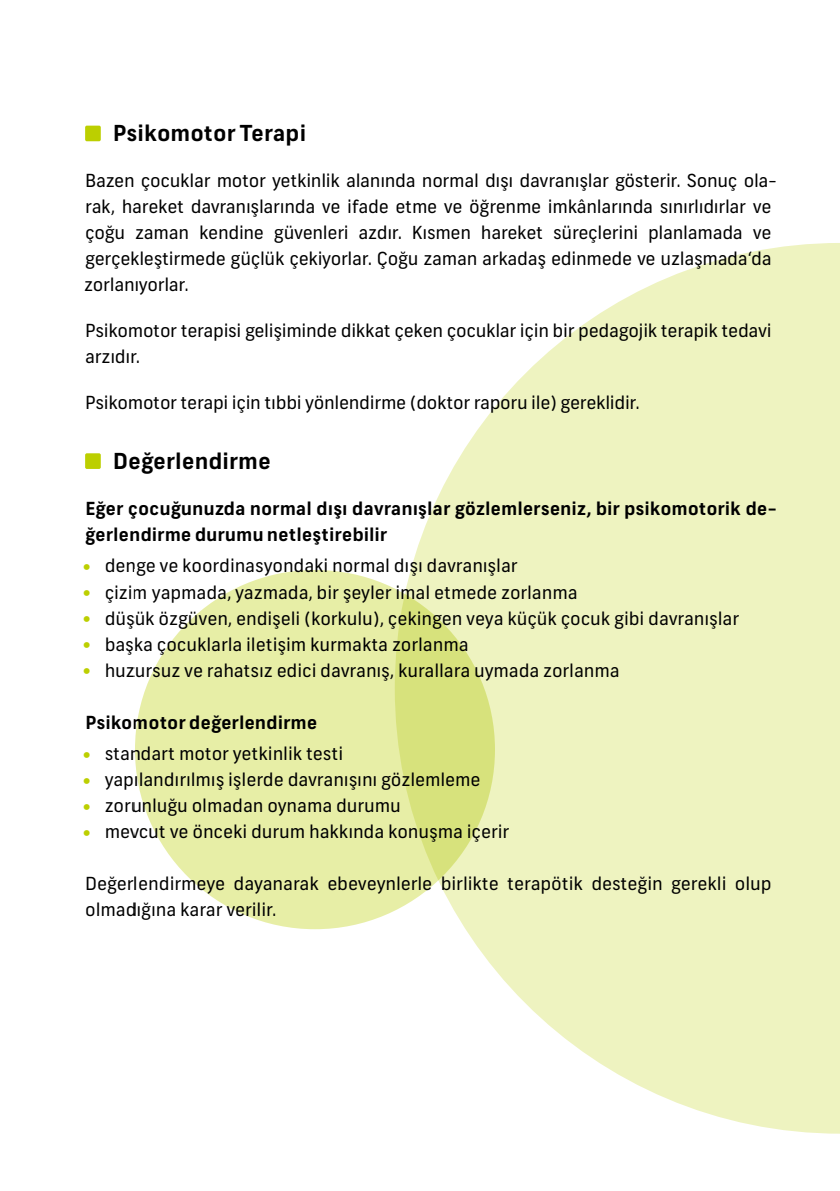
<style>
.page{position:relative;width:840px;height:1191px;background:#fff}
.page>*{position:absolute;margin:0;border:0;box-sizing:border-box;transform-origin:0 0}
.t1{font:700 22px "Frank";letter-spacing:.03em;color:#000}
.t2{font:18px/26px "Frank";letter-spacing:.02em;color:#000}
.t3{font:700 18px/26px "Frank";letter-spacing:.03em;color:#000}
.s1{font-size:22px;color:#bccf00}
</style>
<div class="page">
<svg style="left:394px;top:243px;width:445px;height:890px;fill:#eef3c0"></svg>
<div style="left:85px;top:126px;width:16px;height:15px;background:#bccf00;border-radius:2px"></div>
<div style="left:85px;top:453px;width:16px;height:16px;background:#bccf00;border-radius:2px"></div>
<svg style="left:135px;top:570px;width:359px;height:359px;background:#e3eb9e"></svg>
<p class="t1" style="left:113px;top:120px;width:194px">Psikomotor Terapi</p>
<p class="t2" style="left:84px;top:168px;width:693px">Bazen çocuklar motor yetkinlik alanında normal dışı davranışlar gösterir. Sonuç ola&shy;rak, hareket davranışlarında ve ifade etme ve öğrenme imkânlarında sınırlıdırlar ve çoğu zaman kendine güvenleri azdır. Kısmen hareket süreçlerini planlamada ve gerçekleştirmede güçlük çekiyorlar. Çoğu zaman arkadaş edinmede ve uzlaşmada‘da zorlanıyorlar.</p>
<p class="t2" style="left:85px;top:318px;width:687px">Psikomotor terapisi gelişiminde dikkat çeken çocuklar için bir pedagojik terapik tedavi arzıdır.</p>
<p class="t2" style="left:85px;top:390px;width:555px">Psikomotor terapi için tıbbi yönlendirme (doktor raporu ile) gereklidir.</p>
<p class="t1" style="left:113px;top:447px;width:158px">Değerlendirme</p>
<p class="t3" style="left:85px;top:496px;width:692px">Eğer çocuğunuzda normal dışı davranışlar gözlemlerseniz, bir psikomotorik de&shy;ğerlendirme durumu netleştirebilir</p>
<p class="t2" style="left:83px;top:553px;width:436px"><span class="s1">•</span> denge ve koordinasyondaki normal dışı davranışlar</p>
<p class="t2" style="left:83px;top:579px;width:496px"><span class="s1">•</span> çizim yapmada, yazmada, bir şeyler imal etmede zorlanma</p>
<p class="t2" style="left:83px;top:605px;width:657px"><span class="s1">•</span> düşük özgüven, endişeli (korkulu), çekingen veya küçük çocuk gibi davranışlar</p>
<p class="t2" style="left:83px;top:631px;width:387px"><span class="s1">•</span> başka çocuklarla iletişim kurmakta zorlanma</p>
<p class="t2" style="left:83px;top:657px;width:538px"><span class="s1">•</span> huzursuz ve rahatsız edici davranış, kurallara uymada zorlanma</p>
<p class="t3" style="left:86px;top:710px;width:233px">Psikomotor değerlendirme</p>
<p class="t2" style="left:83px;top:741px;width:261px"><span class="s1">•</span> standart motor yetkinlik testi</p>
<p class="t2" style="left:83px;top:767px;width:399px"><span class="s1">•</span> yapılandırılmış işlerde davranışını gözlemleme</p>
<p class="t2" style="left:83px;top:793px;width:319px"><span class="s1">•</span> zorunluğu olmadan oynama durumu</p>
<p class="t2" style="left:83px;top:819px;width:428px"><span class="s1">•</span> mevcut ve önceki durum hakkında konuşma içerir</p>
<p class="t2" style="left:85px;top:871px;width:687px">Değerlendirmeye dayanarak ebeveynlerle birlikte terapötik desteğin gerekli olup olmadığına karar verilir.</p>
</div>
